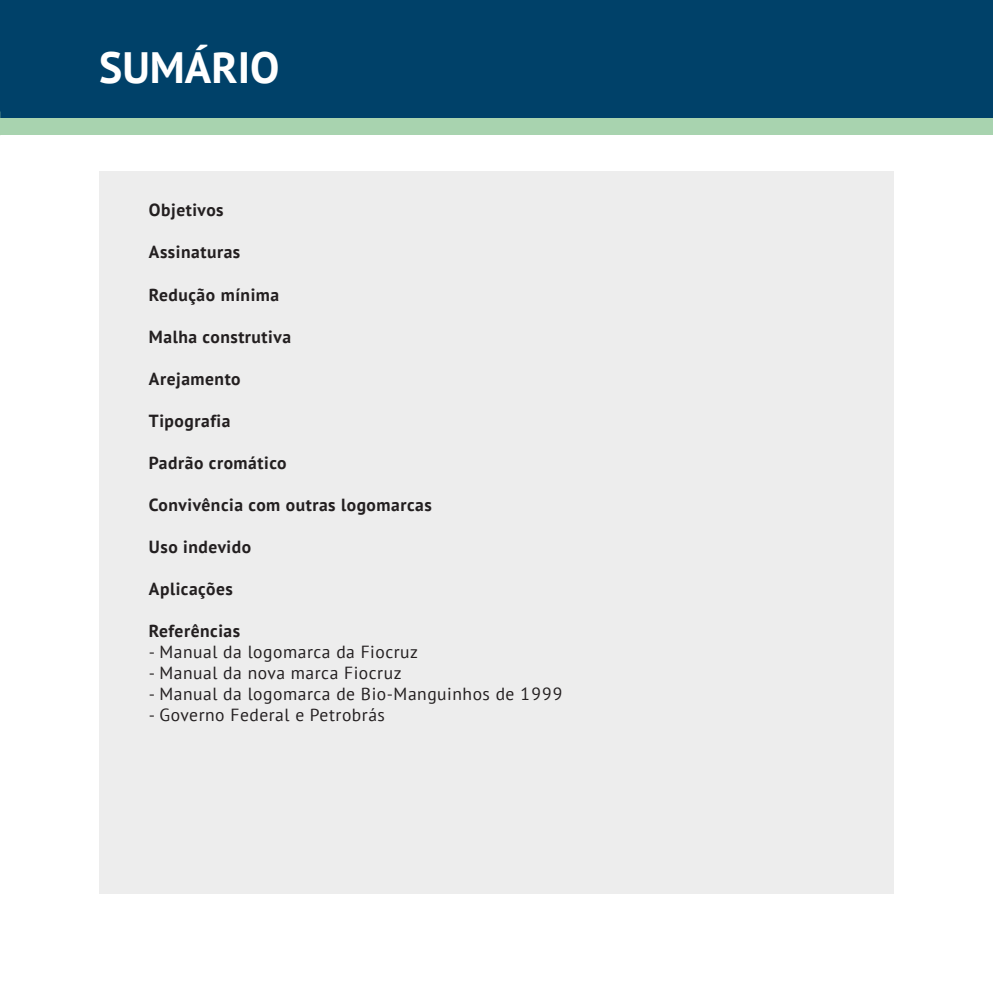
<style>
.page{position:relative;width:993px;height:993px;background:#fff}
.page>*{position:absolute;margin:0;border:0;box-sizing:border-box;transform-origin:0 0}
.t1{font:700 43.75px "PT Sans";color:#fff}
.t2{font:700 17.5px "PT Sans";letter-spacing:.03em;color:#231f20}
.t3{font:17.5px "PT Sans";letter-spacing:.03em;color:#231f20}
</style>
<div class="page">
<div style="left:99px;top:171px;width:794px;height:722px;background:#ededed"></div>
<div style="left:0;top:111px;width:992px;height:24px;background:#a8d3af"></div>
<div style="left:0;top:0;width:992px;height:117px;background:#004169"></div>
<h1 class="t1" style="left:99px;top:38px;width:182px">SUMÁRIO</h1>
<p class="t2" style="left:149px;top:198px;width:76px">Objetivos</p>
<p class="t2" style="left:149px;top:240px;width:93px">Assinaturas</p>
<p class="t2" style="left:149px;top:282px;width:132px">Redução mínima</p>
<p class="t2" style="left:149px;top:324px;width:143px">Malha construtiva</p>
<p class="t2" style="left:149px;top:366px;width:93px">Arejamento</p>
<p class="t2" style="left:149px;top:408px;width:83px">Tipografia</p>
<p class="t2" style="left:149px;top:450px;width:139px">Padrão cromático</p>
<p class="t2" style="left:149px;top:492px;width:284px">Convivência com outras logomarcas</p>
<p class="t2" style="left:149px;top:534px;width:104px">Uso indevido</p>
<p class="t2" style="left:149px;top:576px;width:85px">Aplicações</p>
<p class="t2" style="left:149px;top:618px;width:93px">Referências</p>
<p class="t3" style="left:149px;top:640px;width:270px">- Manual da logomarca da Fiocruz</p>
<p class="t3" style="left:149px;top:661px;width:254px">- Manual da nova marca Fiocruz</p>
<p class="t3" style="left:149px;top:682px;width:415px">- Manual da logomarca de Bio-Manguinhos de 1999</p>
<p class="t3" style="left:149px;top:703px;width:237px">- Governo Federal e Petrobrás</p>
</div>
